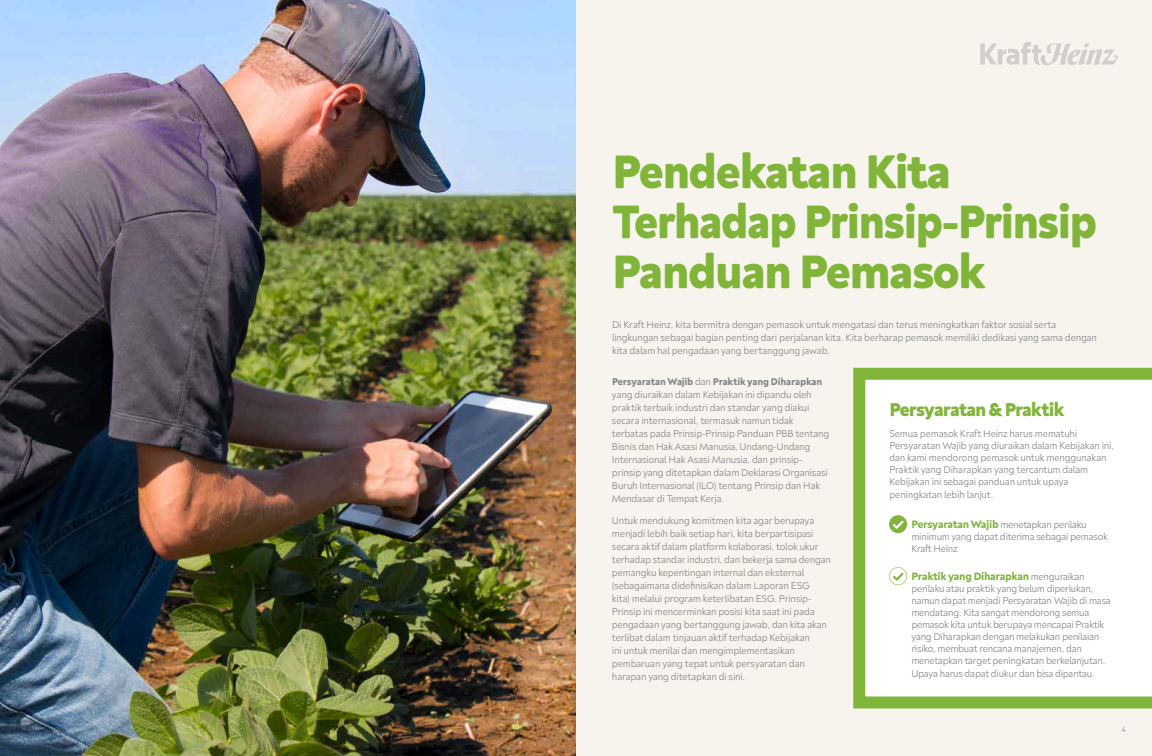
<style>
.page{position:relative;width:1152px;height:756px;background:#fff}
.page>*{position:absolute;margin:0;border:0;box-sizing:border-box;transform-origin:0 0}
.t1{font:800 48px/50px "Neufreit";letter-spacing:-.035em;color:#80b539}
.t2{font:800 19px "Neufreit";letter-spacing:-.045em;color:#80b539}
.t3{font:700 11px "Neufreit";letter-spacing:-.02em;color:#80b539}
.t4{font:300 10px/13px "Neufreit";letter-spacing:-.015em;color:#808285}
.t5{font:300 8px "Neufreit";color:#808285}
.s1{font-weight:700}
.s2{font-weight:700;font-size:11px;color:#80b539}
.s3{font-weight:300;font-size:10px;color:#808285}
</style>
<div class="page">
<div style="left:561px;top:0;width:591px;height:756px;background:#f7f4ee"></div>
<svg style="left:853px;top:368px;width:299px;height:340px;background:#f1f7ea"></svg>
<img style="left:0;top:0;width:576px;height:756px">
<svg style="left:889px;top:515px;width:18px;height:18px"></svg>
<svg style="left:889px;top:567px;width:18px;height:18px"></svg>
<svg style="left:980px;top:42px;width:138px;height:23px"></svg>
<h1 class="t1" style="left:612px;top:146px;width:487px">Pendekatan Kita<br>Terhadap Prinsip-Prinsip<br>Panduan Pemasok</h1>
<p class="t4" style="left:612px;top:318px;width:487px">Di Kraft Heinz, kita bermitra dengan pemasok untuk mengatasi dan terus meningkatkan faktor sosial serta lingkungan sebagai bagian penting dari perjalanan kita. Kita berharap pemasok memiliki dedikasi yang sama dengan kita dalam hal pengadaan yang bertanggung jawab.</p>
<p class="t4" style="left:612px;top:375px;width:219px"><span class="s1">Persyaratan Wajib</span> dan <span class="s1">Praktik yang Diharapkan </span>yang diuraikan dalam Kebijakan ini dipandu oleh praktik terbaik industri dan standar yang diakui secara internasional, termasuk namun tidak terbatas pada Prinsip-Prinsip Panduan PBB tentang Bisnis dan Hak Asasi Manusia, Undang-Undang Internasional Hak Asasi Manusia, dan prinsip&shy;prinsip yang ditetapkan dalam Deklarasi Organisasi Buruh Internasional (ILO) tentang Prinsip dan Hak Mendasar di Tempat Kerja.</p>
<p class="t4" style="left:612px;top:514px;width:220px">Untuk mendukung komitmen kita agar berupaya menjadi lebih baik setiap hari, kita berpartisipasi secara aktif dalam platform kolaborasi, tolok ukur terhadap standar industri, dan bekerja sama dengan pemangku kepentingan internal dan eksternal (sebagaimana didefinisikan dalam Laporan ESG<br>kita) melalui program keterlibatan ESG. Prinsip-Prinsip ini mencerminkan posisi kita saat ini pada pengadaan yang bertanggung jawab, dan kita akan terlibat dalam tinjauan aktif terhadap Kebijakan<br>ini untuk menilai dan mengimplementasikan pembaruan yang tepat untuk persyaratan dan harapan yang ditetapkan di sini.</p>
<h2 class="t2" style="left:889px;top:399px;width:176px">Persyaratan &amp; Praktik</h2>
<p class="t4" style="left:889px;top:428px;width:226px;line-height:12px">Semua pemasok Kraft Heinz harus mematuhi Persyaratan Wajib yang diuraikan dalam Kebijakan ini, dan kami mendorong pemasok untuk menggunakan Praktik yang Diharapkan yang tercantum dalam Kebijakan ini sebagai panduan untuk upaya</p>
<p class="t4" style="left:889px;top:488px;width:106px">peningkatan lebih lanjut.</p>
<p class="t4" style="left:911px;top:518px;width:198px;line-height:12px"><span class="s2">Persyaratan Wajib</span> menetapkan perilaku minimum yang dapat diterima sebagai pemasok<br>Kraft Heinz</p>
<p class="t3" style="left:911px;top:570px;width:175px">Praktik yang Diharapkan <span class="s3">menguraikan</span></p>
<p class="t4" style="left:911px;top:583px;width:201px;line-height:12px">perilaku atau praktik yang belum diperlukan, namun dapat menjadi Persyaratan Wajib di masa mendatang. Kita sangat mendorong semua pemasok kita untuk berupaya mencapai Praktik yang Diharapkan dengan melakukan penilaian risiko, membuat rencana manajemen, dan menetapkan target peningkatan berkelanjutan.</p>
<p class="t4" style="left:911px;top:667px;width:185px">Upaya harus dapat diukur dan bisa dipantau.</p>
<p class="t5" style="left:1122px;top:725px;width:5px">4</p>
</div>
